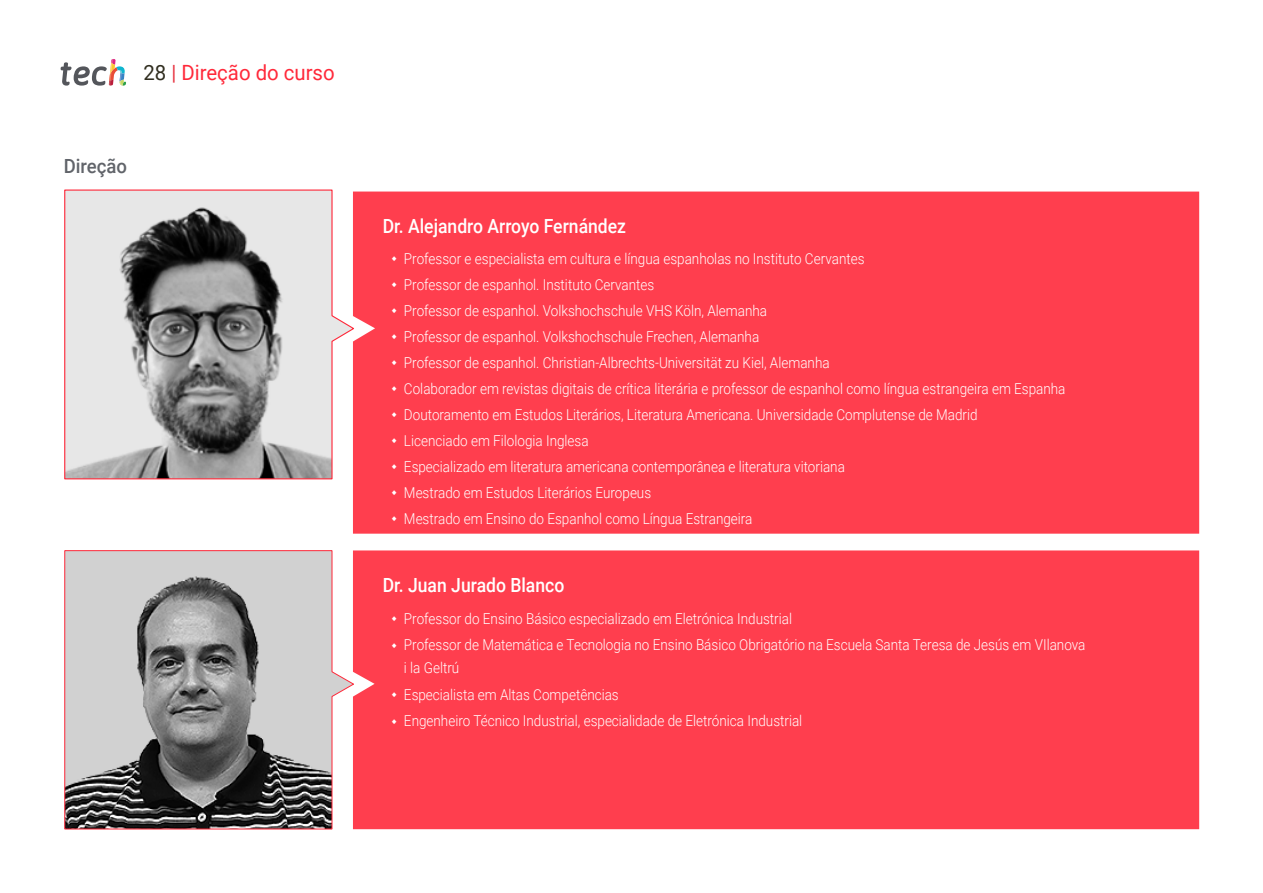
<style>
.page{position:relative;width:1263px;height:893px;background:#fff}
.page>*{position:absolute;margin:0;border:0;box-sizing:border-box;transform-origin:0 0}
.t1{font:21px "Roboto";color:#ff293a}
.t2{font:500 19.5px "Roboto";color:#fff;scale:.9 1}
.t3{font:500 19.5px "Roboto";color:#61646a;scale:.95 1}
.t4{font:300 15px/26px "Roboto";color:#fff;scale:.9 1}
.s1{color:#312e20}
.s2{color:#e73441}
</style>
<div class="page">
<div style="left:353px;top:192px;width:846px;height:342px;background:#ff3e4e"></div>
<div style="left:355px;top:550px;width:844px;height:279px;background:#ff3e4e"></div>
<svg style="left:61px;top:59px;width:65px;height:27px"></svg>
<svg style="left:64px;top:189px;width:292px;height:291px;background:#b6b1b2"></svg>
<svg style="left:64px;top:550px;width:291px;height:280px;background:#a39e9f"></svg>
<svg style="left:392px;top:256px;width:5px;height:5px"></svg>
<svg style="left:392px;top:282px;width:5px;height:5px"></svg>
<svg style="left:392px;top:308px;width:5px;height:5px"></svg>
<svg style="left:392px;top:334px;width:5px;height:5px"></svg>
<svg style="left:392px;top:360px;width:5px;height:5px"></svg>
<svg style="left:392px;top:386px;width:5px;height:5px"></svg>
<svg style="left:392px;top:412px;width:5px;height:5px"></svg>
<svg style="left:392px;top:438px;width:5px;height:5px"></svg>
<svg style="left:392px;top:464px;width:5px;height:5px"></svg>
<svg style="left:392px;top:490px;width:5px;height:5px"></svg>
<svg style="left:392px;top:516px;width:5px;height:5px"></svg>
<svg style="left:392px;top:616px;width:5px;height:5px"></svg>
<svg style="left:392px;top:643px;width:5px;height:5px"></svg>
<svg style="left:392px;top:692px;width:5px;height:5px"></svg>
<svg style="left:392px;top:719px;width:5px;height:5px"></svg>
<h1 class="t1" style="left:144px;top:57px;width:193px"><span class="s1">28</span> <span class="s2">|</span> Direção do curso</h1>
<h2 class="t3" style="left:64px;top:152px;width:68px">Direção</h2>
<h2 class="t2" style="left:383px;top:212px;width:272px">Dr. Alejandro Arroyo Fernández</h2>
<p class="t4" style="left:404px;top:245px;width:736px">Professor e especialista em cultura e língua espanholas no Instituto Cervantes<br>Professor de espanhol. Instituto Cervantes<br>Professor de espanhol. Volkshochschule VHS Köln, Alemanha<br>Professor de espanhol. Volkshochschule Frechen, Alemanha<br>Professor de espanhol. Christian-Albrechts-Universität zu Kiel, Alemanha<br>Colaborador em revistas digitais de crítica literária e professor de espanhol como língua estrangeira em Espanha Doutoramento em Estudos Literários, Literatura Americana. Universidade Complutense de Madrid<br>Licenciado em Filologia Inglesa<br>Especializado em literatura americana contemporânea e literatura vitoriana<br>Mestrado em Estudos Literários Europeus<br>Mestrado em Ensino do Espanhol como Língua Estrangeira</p>
<h2 class="t2" style="left:383px;top:571px;width:203px">Dr. Juan Jurado Blanco</h2>
<p class="t4" style="left:404px;top:604px;width:759px;line-height:26.7px">Professor do Ensino Básico especializado em Eletrónica Industrial<br>Professor de Matemática e Tecnologia no Ensino Básico Obrigatório na Escuela Santa Teresa de Jesús em VIlanova</p>
<p class="t4" style="left:404px;top:654px;width:444px;line-height:26.7px">i la Geltrú<br>Especialista em Altas Competências<br>Engenheiro Técnico Industrial, especialidade de Eletrónica Industrial</p>
</div>
